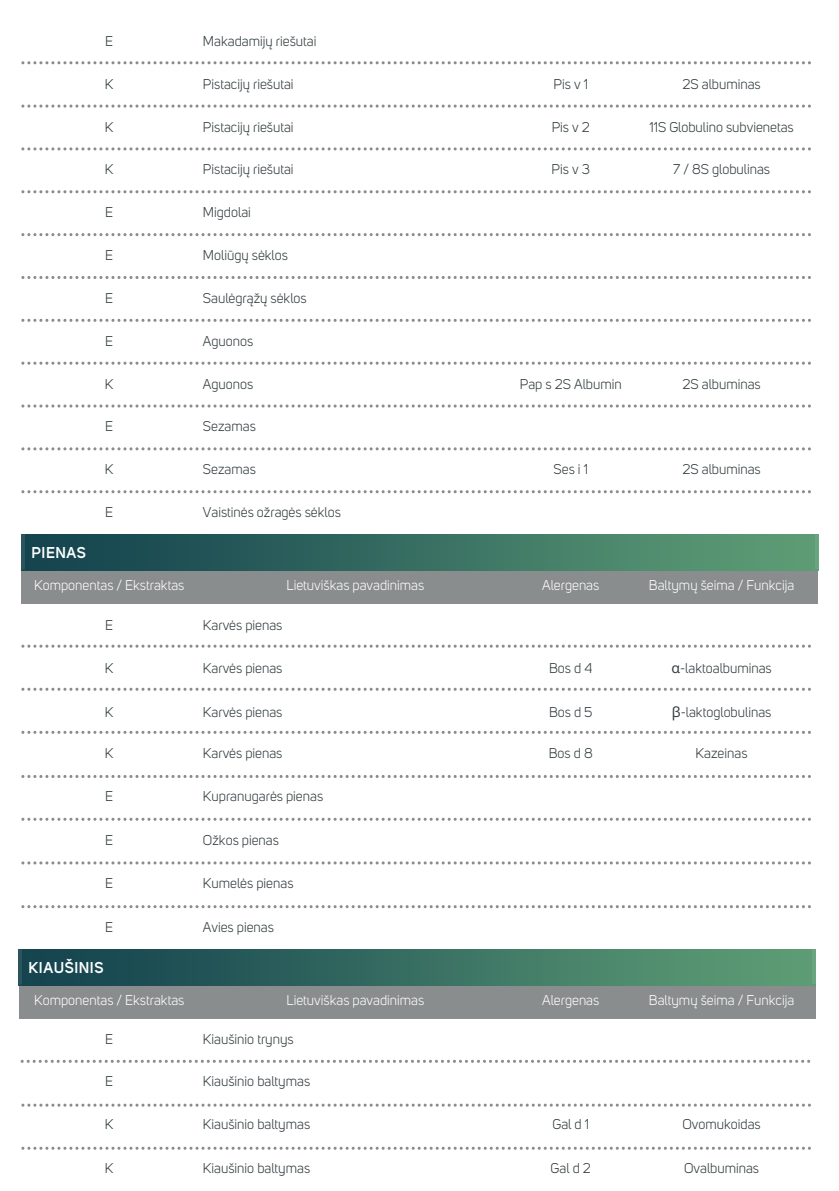
<style>
.page{position:relative;width:839px;height:1191px;background:#fff}
.page>*{position:absolute;margin:0;border:0;box-sizing:border-box;transform-origin:0 0}
.t1{font:600 15.6px "Uni Sans";letter-spacing:.035em;color:#fff}
.t2{font:14px "Uni Sans";color:#313b3e}
.t3{font:14px "Uni Sans";color:#fff}
.s1{font-family:"Noto Sans"}
</style>
<div class="page">
<div style="left:21px;top:569px;width:797px;height:35px;background:#898d8d"></div>
<div style="left:19px;top:984px;width:796px;height:35px;background:#898d8d"></div>
<img style="left:21px;top:534px;width:797px;height:36px">
<svg style="left:21px;top:61px;width:789px;height:3px"></svg>
<svg style="left:21px;top:105px;width:789px;height:3px"></svg>
<svg style="left:21px;top:147px;width:789px;height:3px"></svg>
<svg style="left:21px;top:190px;width:789px;height:3px"></svg>
<svg style="left:21px;top:233px;width:789px;height:3px"></svg>
<svg style="left:21px;top:276px;width:789px;height:3px"></svg>
<svg style="left:21px;top:319px;width:789px;height:3px"></svg>
<svg style="left:21px;top:362px;width:789px;height:3px"></svg>
<svg style="left:21px;top:405px;width:789px;height:3px"></svg>
<svg style="left:21px;top:447px;width:789px;height:3px"></svg>
<svg style="left:21px;top:490px;width:789px;height:3px"></svg>
<svg style="left:21px;top:645px;width:789px;height:3px"></svg>
<svg style="left:21px;top:818px;width:789px;height:3px"></svg>
<svg style="left:21px;top:861px;width:789px;height:3px"></svg>
<svg style="left:21px;top:905px;width:789px;height:3px"></svg>
<svg style="left:21px;top:1060px;width:789px;height:3px"></svg>
<svg style="left:21px;top:1104px;width:789px;height:3px"></svg>
<svg style="left:21px;top:688px;width:789px;height:3px"></svg>
<svg style="left:21px;top:731px;width:789px;height:3px"></svg>
<svg style="left:21px;top:775px;width:789px;height:3px"></svg>
<img style="left:19px;top:949px;width:796px;height:36px">
<svg style="left:21px;top:1147px;width:789px;height:3px"></svg>
<p class="t1" style="left:32px;top:543px;width:56px">PIENAS</p>
<p class="t2" style="left:105px;top:35px;width:9px">E</p>
<p class="t2" style="left:203px;top:35px;width:115px">Makadamijų riešutai</p>
<p class="t2" style="left:105px;top:78px;width:10px">K</p>
<p class="t2" style="left:203px;top:78px;width:92px">Pistacijų riešutai</p>
<p class="t2" style="left:553px;top:78px;width:36px">Pisv1</p>
<p class="t2" style="left:682px;top:78px;width:80px">2S albuminas</p>
<p class="t2" style="left:105px;top:121px;width:10px">K</p>
<p class="t2" style="left:203px;top:121px;width:92px">Pistacijų riešutai</p>
<p class="t2" style="left:551px;top:121px;width:40px">Pisv2</p>
<p class="t2" style="left:649px;top:121px;width:146px">11S Globulino subvienetas</p>
<p class="t2" style="left:105px;top:164px;width:10px">K</p>
<p class="t2" style="left:203px;top:164px;width:92px">Pistacijų riešutai</p>
<p class="t2" style="left:551px;top:164px;width:40px">Pisv3</p>
<p class="t2" style="left:673px;top:164px;width:98px">7 / 8S globulinas</p>
<p class="t2" style="left:105px;top:207px;width:9px">E</p>
<p class="t2" style="left:203px;top:207px;width:49px">Migdolai</p>
<p class="t2" style="left:105px;top:250px;width:9px">E</p>
<p class="t2" style="left:203px;top:250px;width:86px">Moliūgų sėklos</p>
<p class="t2" style="left:105px;top:292px;width:9px">E</p>
<p class="t2" style="left:203px;top:292px;width:105px">Saulėgrąžų sėklos</p>
<p class="t2" style="left:105px;top:335px;width:9px">E</p>
<p class="t2" style="left:203px;top:335px;width:52px">Aguonos</p>
<p class="t2" style="left:105px;top:378px;width:10px">K</p>
<p class="t2" style="left:203px;top:378px;width:52px">Aguonos</p>
<p class="t2" style="left:520px;top:378px;width:103px">Pap s 2S Albumin</p>
<p class="t2" style="left:682px;top:378px;width:80px">2S albuminas</p>
<p class="t2" style="left:105px;top:421px;width:9px">E</p>
<p class="t2" style="left:203px;top:421px;width:54px">Sezamas</p>
<p class="t2" style="left:105px;top:464px;width:10px">K</p>
<p class="t2" style="left:203px;top:464px;width:54px">Sezamas</p>
<p class="t2" style="left:553px;top:464px;width:36px">Sesi1</p>
<p class="t2" style="left:682px;top:464px;width:80px">2S albuminas</p>
<p class="t2" style="left:105px;top:507px;width:9px">E</p>
<p class="t2" style="left:203px;top:507px;width:139px">Vaistinės ožragės sėklos</p>
<p class="t3" style="left:34px;top:580px;width:152px">Komponentas / Ekstraktas</p>
<p class="t3" style="left:286px;top:580px;width:139px">Lietuviškas pavadinimas</p>
<p class="t3" style="left:542px;top:580px;width:59px">Alergenas</p>
<p class="t3" style="left:649px;top:580px;width:147px">Baltymų šeima / Funkcija</p>
<p class="t2" style="left:105px;top:619px;width:9px">E</p>
<p class="t2" style="left:203px;top:619px;width:81px">Karvės pienas</p>
<p class="t2" style="left:105px;top:663px;width:10px">K</p>
<p class="t2" style="left:203px;top:663px;width:81px">Karvės pienas</p>
<p class="t2" style="left:549px;top:663px;width:45px">Bosd4</p>
<p class="t2" style="left:671px;top:663px;width:102px"><span class="s1">α</span>-laktoalbuminas</p>
<p class="t2" style="left:105px;top:706px;width:10px">K</p>
<p class="t2" style="left:203px;top:706px;width:81px">Karvės pienas</p>
<p class="t2" style="left:549px;top:706px;width:45px">Bosd5</p>
<p class="t2" style="left:671px;top:706px;width:101px"><span class="s1">β</span>-laktoglobulinas</p>
<p class="t2" style="left:105px;top:748px;width:10px">K</p>
<p class="t2" style="left:203px;top:748px;width:81px">Karvės pienas</p>
<p class="t2" style="left:549px;top:748px;width:45px">Bosd8</p>
<p class="t2" style="left:695px;top:748px;width:53px">Kazeinas</p>
<p class="t2" style="left:105px;top:790px;width:9px">E</p>
<p class="t2" style="left:203px;top:790px;width:122px">Kupranugarės pienas</p>
<p class="t2" style="left:105px;top:834px;width:9px">E</p>
<p class="t2" style="left:203px;top:834px;width:77px">Ožkos pienas</p>
<p class="t2" style="left:105px;top:878px;width:9px">E</p>
<p class="t2" style="left:203px;top:878px;width:92px">Kumelės pienas</p>
<p class="t2" style="left:105px;top:922px;width:9px">E</p>
<p class="t2" style="left:203px;top:922px;width:72px">Avies pienas</p>
<p class="t1" style="left:29px;top:958px;width:76px">KIAUŠINIS</p>
<p class="t3" style="left:34px;top:995px;width:152px">Komponentas / Ekstraktas</p>
<p class="t3" style="left:286px;top:995px;width:139px">Lietuviškas pavadinimas</p>
<p class="t3" style="left:542px;top:995px;width:59px">Alergenas</p>
<p class="t3" style="left:649px;top:995px;width:147px">Baltymų šeima / Funkcija</p>
<p class="t2" style="left:105px;top:1033px;width:9px">E</p>
<p class="t2" style="left:203px;top:1033px;width:92px">Kiaušinio trynys</p>
<p class="t2" style="left:105px;top:1075px;width:9px">E</p>
<p class="t2" style="left:203px;top:1075px;width:109px">Kiaušinio baltymas</p>
<p class="t2" style="left:105px;top:1119px;width:10px">K</p>
<p class="t2" style="left:203px;top:1119px;width:109px">Kiaušinio baltymas</p>
<p class="t2" style="left:552px;top:1119px;width:38px">Gald1</p>
<p class="t2" style="left:682px;top:1119px;width:80px">Ovomukoidas</p>
<p class="t2" style="left:105px;top:1163px;width:10px">K</p>
<p class="t2" style="left:203px;top:1163px;width:109px">Kiaušinio baltymas</p>
<p class="t2" style="left:550px;top:1163px;width:42px">Gald2</p>
<p class="t2" style="left:684px;top:1163px;width:76px">Ovalbuminas</p>
</div>
